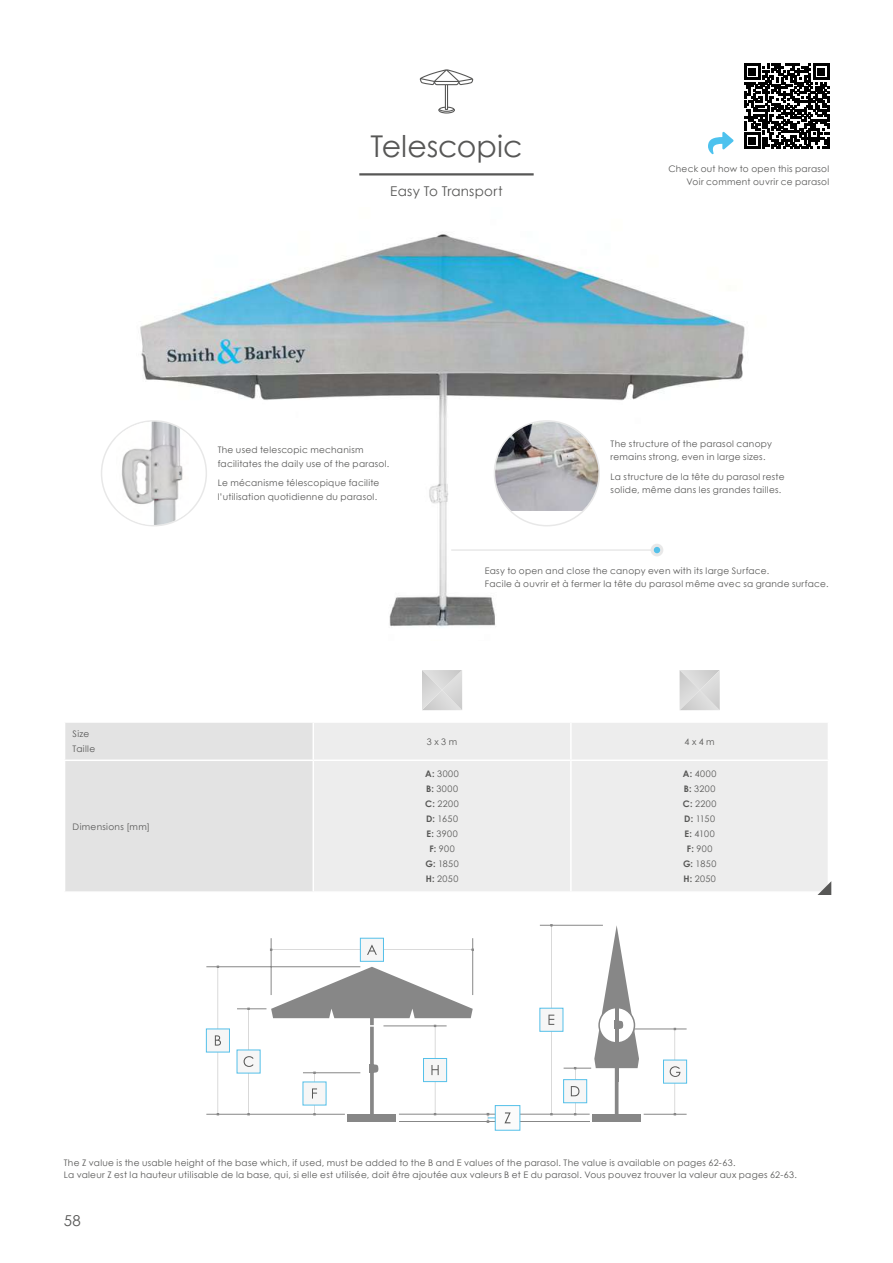
<style>
.page{position:relative;width:893px;height:1263px;background:#fff}
.page>*{position:absolute;margin:0;border:0;box-sizing:border-box;transform-origin:0 0}
.t1{font:30px "Century Gothic";color:#575756}
.t2{font:15px "Century Gothic";color:#575756}
.t3{font:13.5px "Century Gothic";letter-spacing:.02em;color:#575756}
.t4{font:9px/15px "Century Gothic";letter-spacing:.03em;color:#575756}
.t5{font:9px/15px "Century Gothic";letter-spacing:.05em;color:#575756;text-align:center}
.s1{font-weight:700}
</style>
<div class="page">
<svg style="left:419px;top:69px;width:54px;height:45px"></svg>
<hr style="left:359px;top:173px;width:175px;height:2px;background:#575756">
<div style="left:65px;top:723px;width:248px;height:168px;background:#e3e3e3"></div>
<div style="left:314px;top:723px;width:514px;height:168px;background:#ededed"></div>
<hr style="left:570px;top:723px;width:2px;height:36px;background:#fff">
<hr style="left:64px;top:759px;width:249px;height:2px;background:#fff">
<hr style="left:313px;top:759px;width:258px;height:2px;background:#fff">
<hr style="left:571px;top:759px;width:258px;height:2px;background:#fff">
<hr style="left:570px;top:761px;width:2px;height:130px;background:#fff">
<svg style="left:422px;top:670px;width:40px;height:40px"></svg>
<svg style="left:680px;top:670px;width:40px;height:40px"></svg>
<img style="left:107px;top:234px;width:638px;height:393px">
<hr style="left:451px;top:549px;width:206px;height:2px;background:#e8e8e8">
<div style="left:651px;top:544px;width:12px;height:12px;background:#e8e8e8;border-radius:50%"></div>
<svg style="left:654px;top:547px;width:6px;height:6px"></svg>
<div style="left:101px;top:420px;width:106px;height:106px;background:#e8e8e8;border-radius:50%"></div>
<div style="left:102px;top:422px;width:104px;height:103px;background:#fff;border-radius:50%"></div>
<img style="left:116px;top:422px;width:72px;height:103px">
<div style="left:495px;top:422px;width:103px;height:103px;background:#fff;border-radius:50%"></div>
<img style="left:495px;top:422px;width:103px;height:89px">
<svg style="left:817px;top:881px;width:14px;height:14px"></svg>
<hr style="left:540px;top:925px;width:63px;height:1px;background:#878787">
<hr style="left:644px;top:1114px;width:43px;height:1px;background:#878787">
<hr style="left:629px;top:1029px;width:58px;height:1px;background:#878787">
<div style="left:563px;top:1079px;width:24px;height:24px;background:#65c6ea"></div>
<svg style="left:564px;top:925px;width:75px;height:190px"></svg>
<div style="left:539px;top:1008px;width:24px;height:24px;background:#f6f6f6;border:1px solid #55c0e9"></div>
<svg style="left:548px;top:924px;width:6px;height:190px"></svg>
<div style="left:663px;top:1059px;width:24px;height:24px;background:#f6f6f6;border:1px solid #55c0e9"></div>
<svg style="left:670px;top:1028px;width:10px;height:87px"></svg>
<div style="left:360px;top:938px;width:24px;height:24px;background:#f6f6f6;border:1px solid #55c0e9"></div>
<svg style="left:270px;top:945px;width:204px;height:10px"></svg>
<div style="left:206px;top:1028px;width:24px;height:24px;background:#f6f6f6;border:1px solid #55c0e9"></div>
<svg style="left:215px;top:965px;width:6px;height:149px"></svg>
<hr style="left:206px;top:1114px;width:139px;height:1px;background:#878787">
<hr style="left:206px;top:966px;width:154px;height:1px;background:#878787">
<hr style="left:271px;top:938px;width:1px;height:57px;background:#878787">
<hr style="left:472px;top:938px;width:1px;height:57px;background:#878787">
<svg style="left:237px;top:967px;width:236px;height:148px"></svg>
<hr style="left:399px;top:1114px;width:191px;height:1px;background:#878787">
<hr style="left:399px;top:1121px;width:191px;height:1px;background:#878787">
<div style="left:348px;top:1114px;width:48px;height:7px;background:#878787"></div>
<div style="left:593px;top:1114px;width:48px;height:7px;background:#878787"></div>
<div style="left:495px;top:1105px;width:25px;height:25px;background:#fbfbfb;border:1px solid #55c0e9"></div>
<svg style="left:504px;top:1112px;width:7px;height:11px"></svg>
<svg style="left:487px;top:1113px;width:8px;height:10px"></svg>
<svg style="left:708px;top:131px;width:26px;height:23px"></svg>
<svg style="left:744px;top:64px;width:85px;height:85px"></svg>
<h1 class="t1" style="left:370px;top:125px;width:154px">Telescopic</h1>
<h3 class="t3" style="left:390px;top:182px;width:114px">Easy To Transport</h3>
<p class="t4" style="left:668px;top:161px;width:162px;line-height:13.5px;text-align:right">Check out how to open this parasol<br>Voir comment ouvrir ce parasol</p>
<p class="t4" style="left:218px;top:443px;width:173px;line-height:13.5px">The used telescopic mechanism facilitates the daily use of the parasol.</p>
<p class="t4" style="left:218px;top:476px;width:163px;line-height:13.5px">Le mécanisme télescopique facilite l’utilisation quotidienne du parasol.</p>
<p class="t4" style="left:611px;top:436px;width:163px;line-height:13.5px">The structure of the parasol canopy remains strong, even in large sizes.</p>
<p class="t4" style="left:611px;top:469px;width:175px;line-height:13.5px">La structure de la tête du parasol reste solide, même dans les grandes tailles.</p>
<p class="t4" style="left:485px;top:564px;width:345px;line-height:13.5px">Easy to open and close the canopy even with its large Surface.<br>Facile à ouvrir et à fermer la tête du parasol même avec sa grande surface.</p>
<p class="t4" style="left:73px;top:726px;width:24px">Size<br>Taille</p>
<p class="t4" style="left:427px;top:734px;width:32px">3 x 3 m</p>
<p class="t4" style="left:684px;top:734px;width:32px">4 x 4 m</p>
<p class="t4" style="left:73px;top:819px;width:79px">Dimensions [mm]</p>
<p class="t5" style="left:425px;top:766px;width:35px"><span class="s1">A:</span> 3000<br><span class="s1">B:</span> 3000<br><span class="s1">C:</span> 2200<br><span class="s1">D:</span> 1650<br><span class="s1">E:</span> 3900<br><span class="s1">F:</span> 900<br><span class="s1">G:</span> 1850<br><span class="s1">H:</span> 2050</p>
<p class="t4" style="left:683px;top:766px;width:35px;text-align:center"><span class="s1">A:</span> 4000<br><span class="s1">B:</span> 3200<br><span class="s1">C:</span> 2200<br><span class="s1">D:</span> 1150<br><span class="s1">E:</span> 4100<br><span class="s1">F:</span> 900<br><span class="s1">G:</span> 1850<br><span class="s1">H:</span> 2050</p>
<p class="t4" style="left:64px;top:1156px;width:735px;line-height:12px">The Z value is the usable height of the base which, if used, must be added to the B and E values of the parasol. The value is available on pages 62-63.<br>La valeur Z est la hauteur utilisable de la base, qui, si elle est utilisée, doit être ajoutée aux valeurs B et E du parasol. Vous pouvez trouver la valeur aux pages 62-63.</p>
<h2 class="t2" style="left:64px;top:1210px;width:19px">58</h2>
</div>
